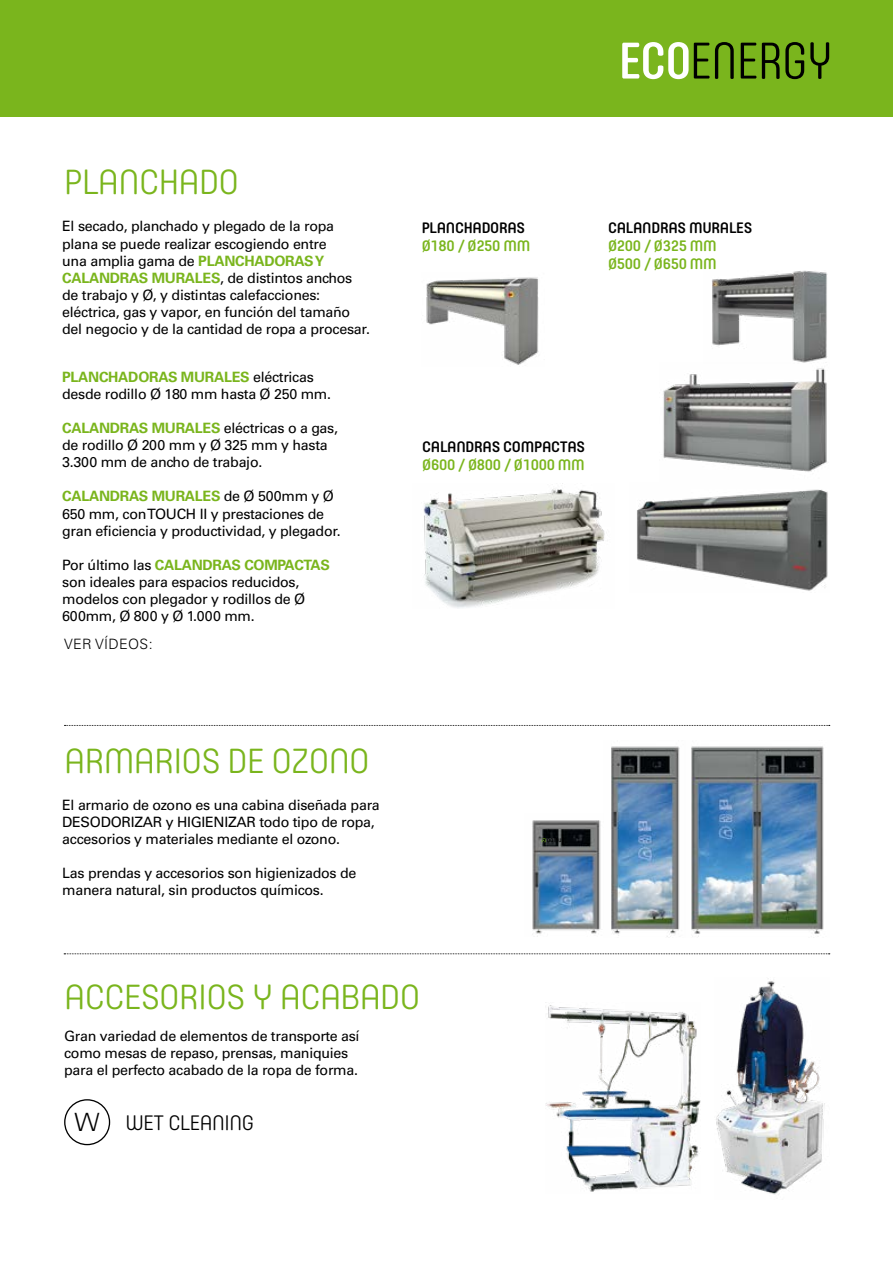
<style>
.page{position:relative;width:893px;height:1263px;background:#fff}
.page>*{position:absolute;margin:0;border:0;box-sizing:border-box;transform-origin:0 0}
.t1{font:300 34.5px "Core Mellow";letter-spacing:-.02em;color:#7ab51d}
.t2{font:300 20.7px "Core Mellow";letter-spacing:-.02em;color:#000}
.t3{font:500 15px/18px "Core Mellow";letter-spacing:-.02em;color:#7ab51d}
.t4{font:500 15px "Core Mellow";letter-spacing:-.02em;color:#000}
.t5{font:14.25px/17.1px "Univers LT Std";letter-spacing:-.02em;color:#000}
.t6{font:300 14.25px "Univers LT Std";letter-spacing:.025em;color:#000}
.s1{font-weight:700;color:#7ab51d}
.s2{font-family:"Univers LT Std";font-size:25.2px}
</style>
<div class="page">
<div style="left:0;top:0;width:893px;height:117px;background:#7ab51d"></div>
<svg style="left:64px;top:953px;width:766px;height:1px"></svg>
<svg style="left:64px;top:725px;width:766px;height:1px"></svg>
<img style="left:426px;top:277px;width:113px;height:88px">
<img style="left:423px;top:489px;width:182px;height:119px">
<img style="left:637px;top:489px;width:191px;height:102px">
<img style="left:716px;top:981px;width:109px;height:214px">
<img style="left:545px;top:1002px;width:155px;height:190px">
<div style="left:64px;top:1099px;width:46px;height:46px;border:1px solid #000;border-radius:50%"></div>
<img style="left:712px;top:270px;width:116px;height:92px">
<img style="left:663px;top:362px;width:164px;height:110px">
<img style="left:611px;top:746px;width:64px;height:191px">
<img style="left:675px;top:746px;width:149px;height:191px">
<img style="left:532px;top:820px;width:69px;height:117px">
<svg style="left:542px;top:838px;width:22px;height:4px"></svg>
<svg style="left:622px;top:42px;width:112px;height:37px"></svg>
<svg style="left:741px;top:43px;width:15px;height:36px"></svg>
<svg style="left:762px;top:42px;width:42px;height:37px"></svg>
<svg style="left:810px;top:42px;width:19px;height:37px"></svg>
<h1 class="t1" style="left:64px;top:155px;width:177px">PLANCHADO</h1>
<p class="t5" style="left:62px;top:218px;width:309px">El secado, planchado y plegado de la ropa plana se puede realizar escogiendo entre<br>una amplia gama de <span class="s1">PLANCHADORAS Y CALANDRAS MURALES</span>, de distintos anchos de trabajo y Ø, y distintas calefacciones: eléctrica, gas y vapor, en función del tamaño del negocio y de la cantidad de ropa a procesar.</p>
<p class="t5" style="left:62px;top:368px;width:270px"><span class="s1">PLANCHADORAS MURALES</span> eléctricas desde rodillo Ø 180 mm hasta Ø 250 mm.</p>
<p class="t5" style="left:62px;top:419px;width:277px"><span class="s1">CALANDRAS MURALES</span> eléctricas o a gas, de rodillo Ø 200 mm y Ø 325 mm y hasta<br>3.300 mm de ancho de trabajo.</p>
<p class="t5" style="left:62px;top:488px;width:280px"><span class="s1">CALANDRAS MURALES</span> de Ø 500mm y Ø<br>650 mm, con TOUCH II y prestaciones de gran eficiencia y productividad, y plegador.</p>
<p class="t5" style="left:62px;top:556px;width:269px">Por último las <span class="s1">CALANDRAS COMPACTAS </span>son ideales para espacios reducidos, modelos con plegador y rodillos de Ø 600mm, Ø 800 y Ø 1.000 mm.</p>
<p class="t6" style="left:64px;top:635px;width:90px">VER VÍDEOS:</p>
<p class="t4" style="left:422px;top:216px;width:105px">PLANCHADORAS</p>
<p class="t3" style="left:422px;top:236px;width:110px">Ø180 / Ø250 MM</p>
<p class="t4" style="left:608px;top:216px;width:146px">CALANDRAS MURALES</p>
<p class="t3" style="left:608px;top:236px;width:110px">Ø200 / Ø325 MM<br>Ø500 / Ø650 MM</p>
<p class="t4" style="left:422px;top:436px;width:164px">CALANDRAS COMPACTAS</p>
<p class="t3" style="left:422px;top:455px;width:164px">Ø600 / Ø800 / Ø1000 MM</p>
<h1 class="t1" style="left:64px;top:735px;width:307px">ARMARIOS DE OZONO</h1>
<p class="t5" style="left:62px;top:796px;width:319px">El armario de ozono es una cabina diseñada para<br>DESODORIZAR y HIGIENIZAR todo tipo de ropa, accesorios y materiales mediante el ozono.</p>
<p class="t5" style="left:62px;top:865px;width:296px">Las prendas y accesorios son higienizados de manera natural, sin productos químicos.</p>
<h1 class="t1" style="left:64px;top:970px;width:358px">ACCESORIOS Y ACABADO</h1>
<p class="t5" style="left:64px;top:1027px;width:297px">Gran variedad de elementos de transporte así como mesas de repaso, prensas, maniquies para el perfecto acabado de la ropa de forma.</p>
<h2 class="t2" style="left:75px;top:1107px;width:181px"><span class="s2">W</span> WET CLEANING</h2>
</div>
